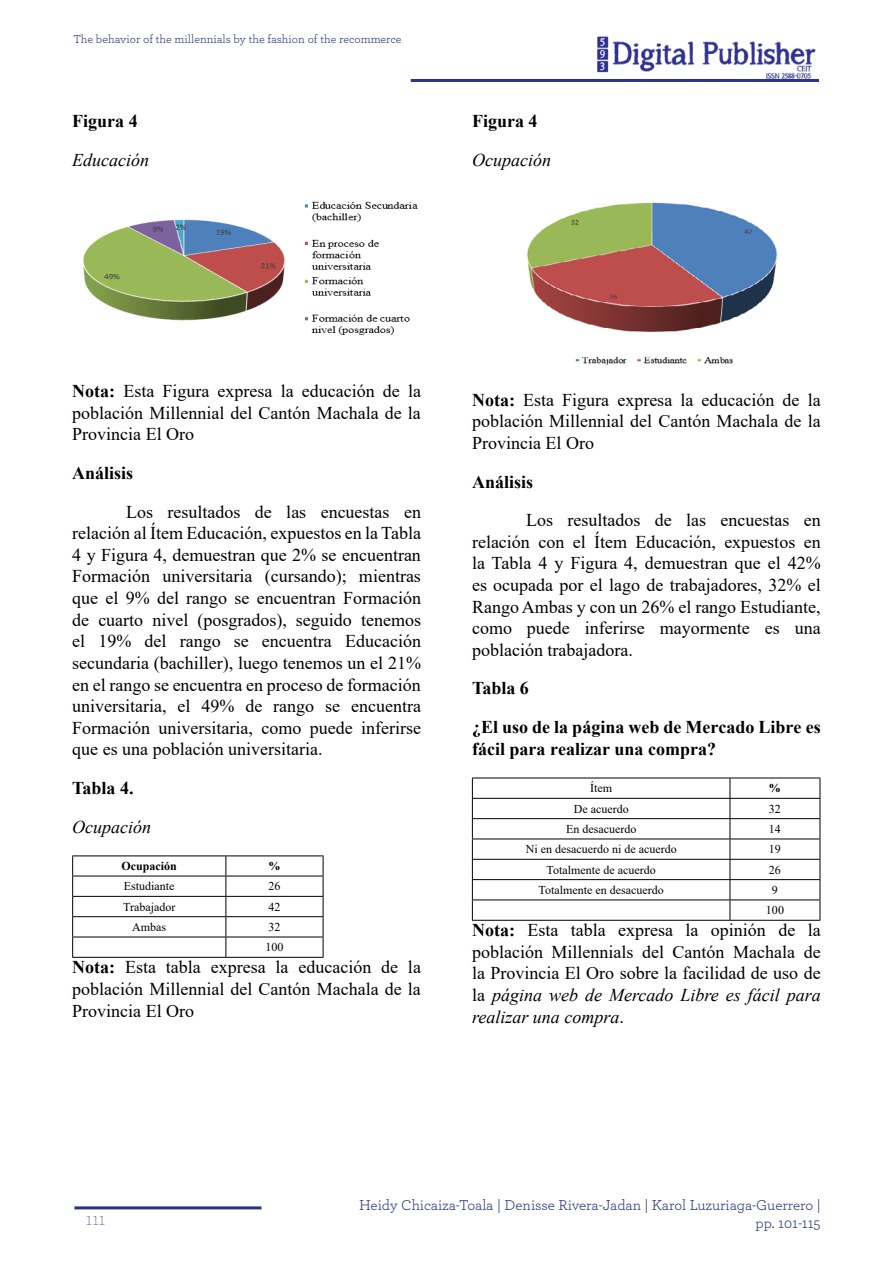
<style>
.page{position:relative;width:893px;height:1263px;background:#fff}
.page>*{position:absolute;margin:0;border:0;box-sizing:border-box;transform-origin:0 0}
.t1{font:18px/21.6px "Times New Roman";color:#000;text-align:justify}
.t2{font:700 18px/38.5px "Times New Roman";color:#000}
.t3{font:italic 18px "Times New Roman";color:#000}
.t4{font:200 18px "Archer";color:#283583}
.t5{font:15px/18px "Archer";color:#283583;text-align:right}
.t6{font:12px/20.2px "Times New Roman";color:#000}
.t7{font:12px "Archer";color:#283583}
.t8{font:700 12px "Times New Roman";color:#000}
.s1{font-weight:700}
.s2{font-style:italic}
</style>
<div class="page">
<hr style="left:411px;top:79px;width:408px;height:3px;background:#283583">
<img style="left:597px;top:36px;width:219px;height:43px">
<hr style="left:74px;top:1206px;width:187px;height:3px;background:#283583">
<img style="left:83px;top:201px;width:335px;height:134px">
<hr style="left:72px;top:855px;width:154px;height:1px;background:#000">
<hr style="left:226px;top:855px;width:97px;height:1px;background:#000">
<hr style="left:72px;top:876px;width:154px;height:1px;background:#000">
<hr style="left:226px;top:876px;width:97px;height:1px;background:#000">
<hr style="left:72px;top:896px;width:154px;height:1px;background:#000">
<hr style="left:226px;top:896px;width:97px;height:1px;background:#000">
<hr style="left:72px;top:916px;width:154px;height:1px;background:#000">
<hr style="left:226px;top:916px;width:97px;height:1px;background:#000">
<hr style="left:72px;top:937px;width:154px;height:1px;background:#000">
<hr style="left:226px;top:937px;width:97px;height:1px;background:#000">
<hr style="left:72px;top:957px;width:154px;height:1px;background:#000">
<hr style="left:226px;top:957px;width:97px;height:1px;background:#000">
<svg style="left:72px;top:856px;width:1px;height:101px"></svg>
<svg style="left:226px;top:856px;width:1px;height:101px"></svg>
<svg style="left:323px;top:856px;width:1px;height:101px"></svg>
<img style="left:527px;top:202px;width:250px;height:163px">
<hr style="left:472px;top:778px;width:258px;height:1px;background:#000">
<hr style="left:730px;top:778px;width:90px;height:1px;background:#000">
<hr style="left:472px;top:798px;width:258px;height:1px;background:#000">
<hr style="left:730px;top:798px;width:90px;height:1px;background:#000">
<hr style="left:472px;top:818px;width:258px;height:1px;background:#000">
<hr style="left:730px;top:818px;width:90px;height:1px;background:#000">
<hr style="left:472px;top:838px;width:258px;height:1px;background:#000">
<hr style="left:730px;top:838px;width:90px;height:1px;background:#000">
<hr style="left:472px;top:859px;width:258px;height:1px;background:#000">
<hr style="left:730px;top:859px;width:90px;height:1px;background:#000">
<hr style="left:472px;top:879px;width:258px;height:1px;background:#000">
<hr style="left:730px;top:879px;width:90px;height:1px;background:#000">
<hr style="left:472px;top:899px;width:258px;height:1px;background:#000">
<hr style="left:730px;top:899px;width:90px;height:1px;background:#000">
<hr style="left:472px;top:920px;width:258px;height:1px;background:#000">
<hr style="left:730px;top:920px;width:90px;height:1px;background:#000">
<svg style="left:472px;top:778px;width:1px;height:142px"></svg>
<svg style="left:730px;top:778px;width:1px;height:142px"></svg>
<svg style="left:820px;top:778px;width:1px;height:142px"></svg>
<p class="t7" style="left:73px;top:31px;width:330px">The behavior of the millennials by the fashion of the recommerce</p>
<p class="t2" style="left:72px;top:101px;width:67px">Figura 4</p>
<p class="t3" style="left:72px;top:147px;width:78px">Educación</p>
<p class="t2" style="left:472px;top:101px;width:67px">Figura 4</p>
<p class="t3" style="left:472px;top:147px;width:80px">Ocupación</p>
<p class="t1" style="left:72px;top:380px;width:350px"><span class="s1">Nota:</span> Esta Figura expresa la educación de la población Millennial del Cantón Machala de la Provincia El Oro</p>
<p class="t2" style="left:72px;top:453px;width:63px">Análisis</p>
<p class="t1" style="left:72px;top:500px;width:350px;text-indent:54px">Los resultados de las encuestas en relación al Ítem Educación, expuestos en la Tabla 4 y Figura 4, demuestran que 2% se encuentran Formación universitaria (cursando); mientras que el 9% del rango se encuentran Formación de cuarto nivel (posgrados), seguido tenemos el 19% del rango se encuentra Educación secundaria (bachiller), luego tenemos un el 21% en el rango se encuentra en proceso de formación universitaria, el 49% de rango se encuentra Formación universitaria, como puede inferirse que es una población universitaria.</p>
<p class="t2" style="left:72px;top:768px;width:63px">Tabla 4.</p>
<p class="t3" style="left:72px;top:814px;width:80px">Ocupación</p>
<p class="t8" style="left:122px;top:857px;width:57px">Ocupación</p>
<p class="t8" style="left:268px;top:857px;width:13px">%</p>
<p class="t6" style="left:124px;top:876px;width:52px">Estudiante</p>
<p class="t6" style="left:268px;top:876px;width:13px">26</p>
<p class="t6" style="left:123px;top:896px;width:54px">Trabajador</p>
<p class="t6" style="left:268px;top:896px;width:13px">42</p>
<p class="t6" style="left:132px;top:916px;width:35px">Ambas</p>
<p class="t6" style="left:265px;top:916px;width:19px">32<br>100</p>
<p class="t1" style="left:72px;top:956px;width:350px"><span class="s1">Nota:</span> Esta tabla expresa la educación de la población Millennial del Cantón Machala de la Provincia El Oro</p>
<p class="t1" style="left:472px;top:388px;width:350px"><span class="s1">Nota:</span> Esta Figura expresa la educación de la población Millennial del Cantón Machala de la Provincia El Oro</p>
<p class="t2" style="left:472px;top:462px;width:63px">Análisis</p>
<p class="t1" style="left:472px;top:509px;width:350px;text-indent:54px">Los resultados de las encuestas en relación con el Ítem Educación, expuestos en la Tabla 4 y Figura 4, demuestran que el 42% es ocupada por el lago de trabajadores, 32% el Rango Ambas y con un 26% el rango Estudiante, como puede inferirse mayormente es una población trabajadora.</p>
<p class="t2" style="left:472px;top:668px;width:350px">Tabla 6<br>¿El uso de la página web de Mercado Libre es</p>
<p class="t2" style="left:472px;top:729px;width:245px">fácil para realizar una compra?</p>
<p class="t6" style="left:590px;top:778px;width:23px">Ítem</p>
<p class="t8" style="left:769px;top:779px;width:13px">%</p>
<p class="t6" style="left:574px;top:798px;width:56px">De acuerdo</p>
<p class="t6" style="left:769px;top:798px;width:13px">32</p>
<p class="t6" style="left:566px;top:818px;width:72px">En desacuerdo</p>
<p class="t6" style="left:769px;top:818px;width:13px">14</p>
<p class="t6" style="left:526px;top:839px;width:152px">Ni en desacuerdo ni de acuerdo</p>
<p class="t6" style="left:769px;top:839px;width:13px">19</p>
<p class="t6" style="left:547px;top:859px;width:111px">Totalmente de acuerdo</p>
<p class="t6" style="left:769px;top:859px;width:13px">26</p>
<p class="t6" style="left:539px;top:879px;width:127px">Totalmente en desacuerdo</p>
<p class="t6" style="left:766px;top:879px;width:19px;text-align:center">9<br>100</p>
<p class="t1" style="left:472px;top:919px;width:350px"><span class="s1">Nota:</span> Esta tabla expresa la opinión de la población Millennials del Cantón Machala de la Provincia El Oro sobre la facilidad de uso de la <span class="s2">página web de Mercado Libre es fácil para realizar una compra</span>.</p>
<p class="t4" style="left:86px;top:1208px;width:21px">111</p>
<p class="t5" style="left:359px;top:1195px;width:463px">Heidy Chicaiza-Toala | Denisse Rivera-Jadan | Karol Luzuriaga-Guerrero | pp. 101-115</p>
</div>
